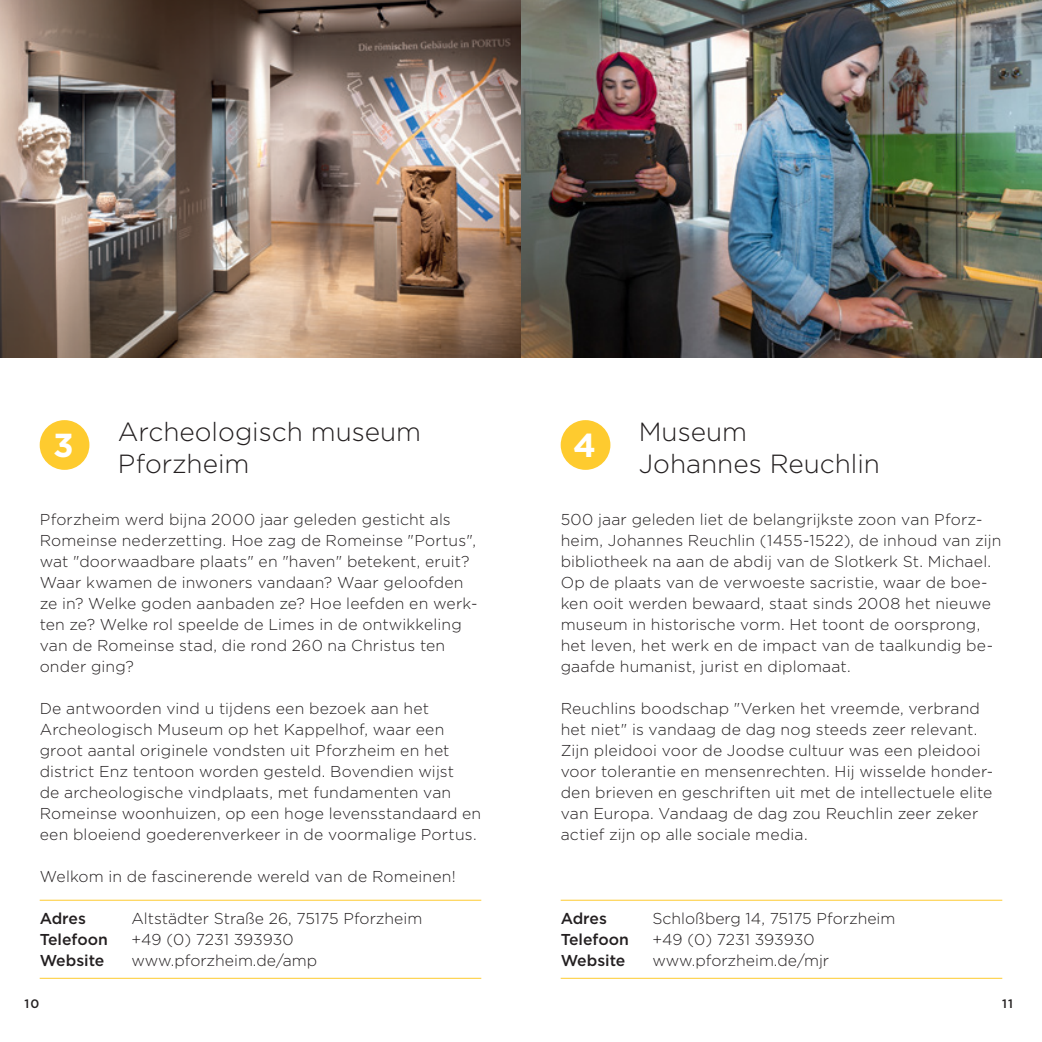
<style>
.page{position:relative;width:1042px;height:1042px;background:#fff}
.page>*{position:absolute;margin:0;border:0;box-sizing:border-box;transform-origin:0 0}
.t1{font:700 33.25px "Gotham";color:#fff}
.t2{font:300 26.25px/31.5px "Gotham";color:#231f20}
.t3{font:300 15.75px/21px "Gotham";letter-spacing:.01em;color:#231f20}
.t4{font:500 15.75px/21px "Gotham";color:#231f20}
.t5{font:500 12.25px "Gotham";color:#231f20}
</style>
<div class="page">
<img style="left:0;top:0;width:1042px;height:357px">
<div style="left:561px;top:420px;width:49px;height:50px;background:#fecb2f;border-radius:50%"></div>
<hr style="left:561px;top:978px;width:441px;height:1px;background:#fecb2f">
<hr style="left:561px;top:900px;width:441px;height:1px;background:#fecb2f">
<div style="left:40px;top:420px;width:49px;height:50px;background:#fecb2f;border-radius:50%"></div>
<hr style="left:40px;top:978px;width:441px;height:1px;background:#fecb2f">
<hr style="left:40px;top:900px;width:441px;height:1px;background:#fecb2f">
<h1 class="t1" style="left:53px;top:423px;width:22px">3</h1>
<h2 class="t2" style="left:118px;top:415px;width:305px">Archeologisch museum<br>Pforzheim</h2>
<p class="t3" style="left:40px;top:509px;width:439px">Pforzheim werd bijna 2000 jaar geleden gesticht als Romeinse nederzetting. Hoe zag de Romeinse "Portus", wat "doorwaadbare plaats" en "haven" betekent, eruit?<br>Waar kwamen de inwoners vandaan? Waar geloofden ze in? Welke goden aanbaden ze? Hoe leefden en werk&shy;ten ze? Welke rol speelde de Limes in de ontwikkeling van de Romeinse stad, die rond 260 na Christus ten onder ging?</p>
<p class="t3" style="left:40px;top:697px;width:443px">De antwoorden vind u tijdens een bezoek aan het Archeologisch Museum op het Kappelhof, waar een groot aantal originele vondsten uit Pforzheim en het district Enz tentoon worden gesteld. Bovendien wijst<br>de archeologische vindplaats, met fundamenten van Romeinse woonhuizen, op een hoge levensstandaard en een bloeiend goederenverkeer in de voormalige Portus.</p>
<p class="t3" style="left:40px;top:865px;width:418px">Welkom in de fascinerende wereld van de Romeinen!</p>
<p class="t3" style="left:131px;top:907px;width:292px">Altstädter Straße 26, 75175 Pforzheim +49 (0) 7231 393930 www.pforzheim.de/amp</p>
<p class="t4" style="left:40px;top:908px;width:70px">Adres<br>Telefoon<br>Website</p>
<h1 class="t1" style="left:573px;top:423px;width:24px">4</h1>
<h2 class="t2" style="left:639px;top:415px;width:243px">Museum<br>Johannes Reuchlin</h2>
<p class="t3" style="left:561px;top:509px;width:442px">500 jaar geleden liet de belangrijkste zoon van Pforz&shy;heim, Johannes Reuchlin (1455-1522), de inhoud van zijn bibliotheek na aan de abdij van de Slotkerk St. Michael.<br>Op de plaats van de verwoeste sacristie, waar de boe&shy;ken ooit werden bewaard, staat sinds 2008 het nieuwe museum in historische vorm. Het toont de oorsprong, het leven, het werk en de impact van de taalkundig be&shy;gaafde humanist, jurist en diplomaat.</p>
<p class="t3" style="left:561px;top:697px;width:434px">Reuchlins boodschap "Verken het vreemde, verbrand het niet" is vandaag de dag nog steeds zeer relevant.<br>Zijn pleidooi voor de Joodse cultuur was een pleidooi voor tolerantie en mensenrechten. Hij wisselde honder&shy;den brieven en geschriften uit met de intellectuele elite van Europa. Vandaag de dag zou Reuchlin zeer zeker actief zijn op alle sociale media.</p>
<p class="t4" style="left:561px;top:908px;width:70px">Adres<br>Telefoon<br>Website</p>
<p class="t3" style="left:652px;top:907px;width:244px">Schloßberg 14, 75175 Pforzheim +49 (0) 7231 393930 www.pforzheim.de/mjr</p>
<p class="t5" style="left:24px;top:996px;width:16px">10</p>
<p class="t5" style="left:1002px;top:996px;width:12px">11</p>
</div>
